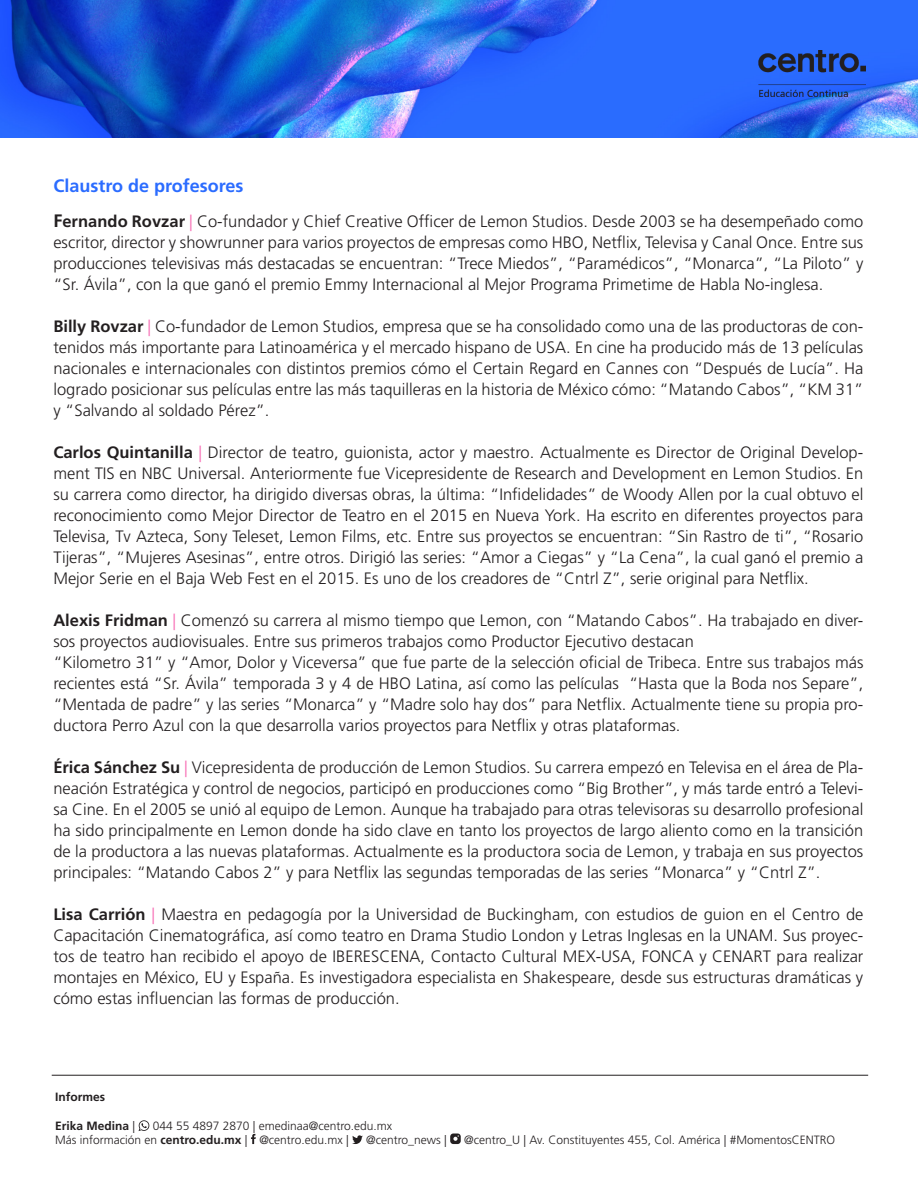
<style>
.page{position:relative;width:918px;height:1188px;background:#fff}
.page>*{position:absolute;margin:0;border:0;box-sizing:border-box;transform-origin:0 0}
.t1{font:700 18px "Frutiger";color:#2b6cff}
.t2{font:300 16.5px/21px "Frutiger";color:#231f20;text-align:justify}
.t3{font:300 12px/14.4px "Frutiger";color:#231f20}
.t4{font:700 12px "Frutiger";color:#231f20}
.s1{font-weight:700;font-size:18px}
.s2{font-weight:700}
.s3{color:#f76db4}
.s4{font-weight:300}
.s5{font-style:inherit}
</style>
<div class="page">
<img style="left:0;top:0;width:918px;height:137px">
<img style="left:759px;top:51px;width:107px;height:45px">
<hr style="left:52px;top:1075px;width:816px;height:1px;background:#231f20">
<svg style="left:139px;top:1120px;width:10px;height:11px"></svg>
<svg style="left:251px;top:1134px;width:5px;height:10px"></svg>
<svg style="left:352px;top:1135px;width:11px;height:9px"></svg>
<div style="left:450px;top:1134px;width:11px;height:10px;background:#231f20;border-radius:3px"></div>
<svg style="left:453px;top:1135px;width:6px;height:6px"></svg>
<p class="t1" style="left:53px;top:175px;width:192px">Claustro de profesores</p>
<p class="t2" style="left:53px;top:212px;width:812px"><span class="s1">F</span><span class="s2">ernando Rovzar</span> <span class="s3">|</span> Co-fundador y Chief Creative Officer de Lemon Studios. Desde 2003 se ha desempeñado como escritor, director y showrunner para varios proyectos de empresas como HBO, Netflix, Televisa y Canal Once. Entre sus producciones televisivas más destacadas se encuentran: “Trece Miedos”, “Paramédicos”, “Monarca”, “La Piloto” y “Sr. Ávila”, con la que ganó el premio Emmy Internacional al Mejor Programa Primetime de Habla No-inglesa.</p>
<p class="t2" style="left:53px;top:317px;width:812px"><span class="s2">Billy Rovzar</span> <span class="s3">|</span> Co-fundador de Lemon Studios, empresa que se ha consolidado como una de las productoras de con&shy;tenidos más importante para Latinoamérica y el mercado hispano de USA. En cine ha producido más de 13 películas nacionales e internacionales con distintos premios cómo el Certain Regard en Cannes con “Después de Lucía”. Ha logrado posicionar sus películas entre las más taquilleras en la historia de México cómo: “Matando Cabos”, “KM 31” y “Salvando al soldado Pérez”.</p>
<p class="t2" style="left:53px;top:443px;width:812px"><span class="s2">Carlos Quintanilla</span> <span class="s3">|</span> Director de teatro, guionista, actor y maestro. Actualmente es Director de Original Develop&shy;ment TIS en NBC Universal. Anteriormente fue Vicepresidente de Research and Development en Lemon Studios. En su carrera como director, ha dirigido diversas obras, la última: “Infidelidades” de Woody Allen por la cual obtuvo el reconocimiento como Mejor Director de Teatro en el 2015 en Nueva York. Ha escrito en diferentes proyectos para Televisa, Tv Azteca, Sony Teleset, Lemon Films, etc. Entre sus proyectos se encuentran: “Sin Rastro de ti”, “Rosario Tijeras”, “Mujeres Asesinas”, entre otros. Dirigió las series: “Amor a Ciegas” y “La Cena”, la cual ganó el premio a Mejor Serie en el Baja Web Fest en el 2015. Es uno de los creadores de “Cntrl Z”, serie original para Netflix.</p>
<p class="t2" style="left:53px;top:611px;width:812px"><span class="s2">Alexis Fridman</span> <span class="s3">|</span> Comenzó su carrera al mismo tiempo que Lemon, con “Matando Cabos”. Ha trabajado en diver&shy;sos proyectos audiovisuales. Entre sus primeros trabajos como Productor Ejecutivo destacan</p>
<p class="t2" style="left:53px;top:653px;width:812px">“Kilometro 31” y “Amor, Dolor y Viceversa” que fue parte de la selección oficial de Tribeca. Entre sus trabajos más recientes está “Sr. Ávila” temporada 3 y 4 de HBO Latina, así como las películas “Hasta que la Boda nos Separe”, “Mentada de padre” y las series “Monarca” y “Madre solo hay dos” para Netflix. Actualmente tiene su propia pro&shy;ductora Perro Azul con la que desarrolla varios proyectos para Netflix y otras plataformas.</p>
<p class="t2" style="left:53px;top:758px;width:812px"><span class="s2">Érica Sánchez Su</span> <span class="s3">|</span> Vicepresidenta de producción de Lemon Studios. Su carrera empezó en Televisa en el área de Pla&shy;neación Estratégica y control de negocios, participó en producciones como “Big Brother”, y más tarde entró a Televi&shy;sa Cine. En el 2005 se unió al equipo de Lemon. Aunque ha trabajado para otras televisoras su desarrollo profesional ha sido principalmente en Lemon donde ha sido clave en tanto los proyectos de largo aliento como en la transición de la productora a las nuevas plataformas. Actualmente es la productora socia de Lemon, y trabaja en sus proyectos principales: “Matando Cabos 2” y para Netflix las segundas temporadas de las series “Monarca” y “Cntrl Z”.</p>
<p class="t2" style="left:53px;top:905px;width:812px"><span class="s2">Lisa Carrión</span> <span class="s3">|</span> Maestra en pedagogía por la Universidad de Buckingham, con estudios de guion en el Centro de Capacitación Cinematográfica, así como teatro en Drama Studio London y Letras Inglesas en la UNAM. Sus proyec&shy;tos de teatro han recibido el apoyo de IBERESCENA, Contacto Cultural MEX-USA, FONCA y CENART para realizar montajes en México, EU y España. Es investigadora especialista en Shakespeare, desde sus estructuras dramáticas y cómo estas influencian las formas de producción.</p>
<p class="t4" style="left:55px;top:1090px;width:52px">Informes</p>
<p class="t4" style="left:55px;top:1118px;width:82px">Erika Medina <span class="s4">|</span></p>
<p class="t3" style="left:55px;top:1118px;width:339px;text-indent:98px">044 55 4897 2870 <span class="s5">|</span> emedinaa@centro.edu.mx<br>Más información en <span class="s2">centro.edu.mx</span> <span class="s5">|</span> @centro.edu.mx <span class="s5">|</span></p>
<p class="t3" style="left:366px;top:1133px;width:82px">@centro_news <span class="s5">|</span></p>
<p class="t3" style="left:464px;top:1133px;width:373px">@centro_U <span class="s5">|</span> Av. Constituyentes 455, Col. América <span class="s5">|</span> #MomentosCENTRO</p>
</div>
